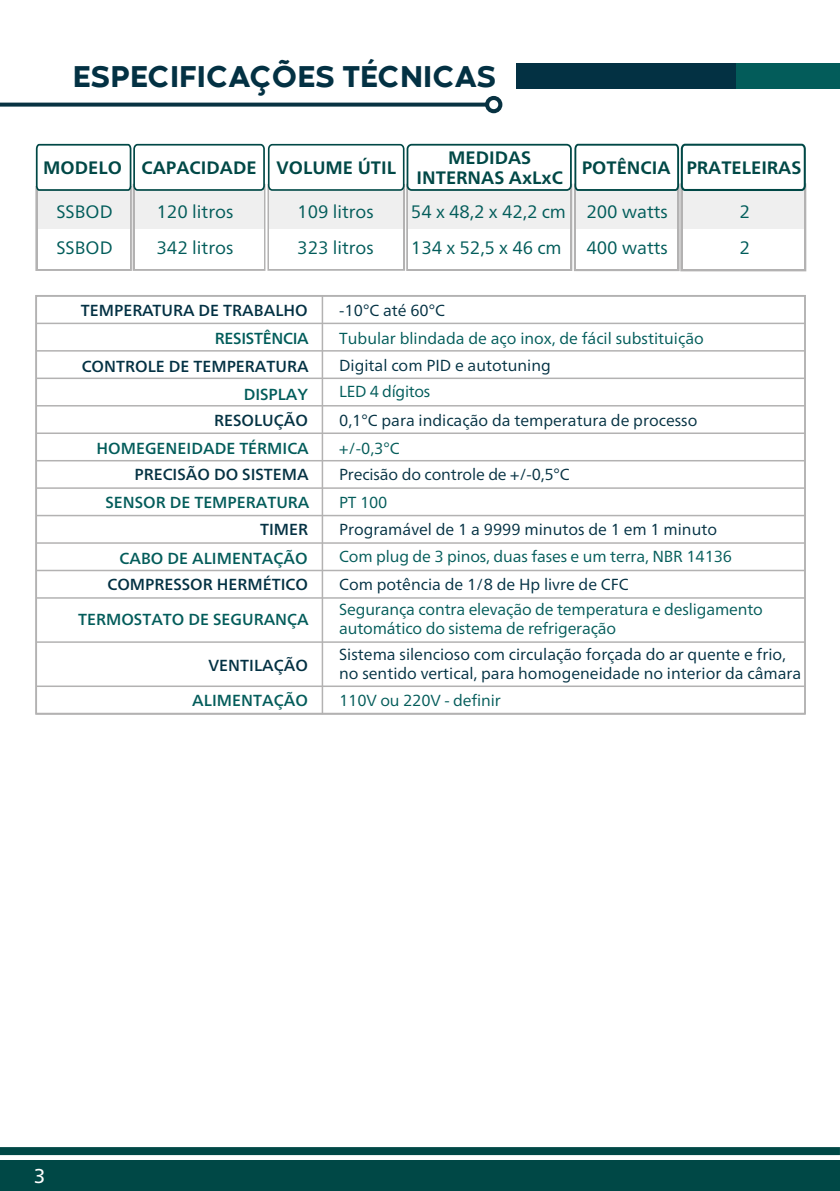
<style>
.page{position:relative;width:840px;height:1191px;background:#fff}
.page>*{position:absolute;margin:0;border:0;box-sizing:border-box;transform-origin:0 0}
.t1{font:800 31px "Codec Warm Trial";color:#033143}
.t2{font:20px "Frutiger Neue LT";color:#fff}
.t3{font:700 18px/20px "Frutiger Neue LT";color:#004846;text-align:center}
.t4{font:18px/36px "Frutiger Neue LT";color:#025c5a}
.t5{font:18px/36px "Frutiger Neue LT";color:#005c5a}
.t6{font:16px/19.2px "Frutiger Neue LT";color:#033143}
.t7{font:16px/19.2px "Frutiger Neue LT";letter-spacing:-.01em;color:#035c5a}
.t8{font:500 16px "Frutiger Neue LT";color:#033143}
.t9{font:500 16px "Frutiger Neue LT";color:#035c5a}
.t10{font:16px "Frutiger Neue LT";color:#005c5a}
.t11{font:16px "Frutiger Neue LT";color:#053243}
.t12{font:16px "Frutiger Neue LT";letter-spacing:-.01em;color:#063243}
.t13{font:500 16px "Frutiger Neue LT";color:#025c5a}
.t14{font:500 16px "Frutiger Neue LT";color:#053243}
.t15{font:500 16px "Frutiger Neue LT";letter-spacing:-.02em;color:#005c5a}
.t16{font:16px "Frutiger Neue LT";letter-spacing:-.02em;color:#005c5a}
.t17{font:500 16px "Frutiger Neue LT";color:#043243}
.t18{font:16px "Frutiger Neue LT";color:#045c59}
.t19{font:500 16px "Frutiger Neue LT";color:#005c5a}
</style>
<div class="page">
<div style="left:0;top:1160px;width:839px;height:31px;background:#004846"></div>
<div style="left:0;top:1147px;width:839px;height:8px;background:#004846"></div>
<svg style="left:0;top:103px;width:485px;height:4px;background:#204654"></svg>
<div style="left:485px;top:96px;width:17px;height:17px;background:#083242;border-radius:50%"></div>
<div style="left:489px;top:100px;width:9px;height:9px;background:#fff;border-radius:50%"></div>
<div style="left:516px;top:64px;width:323px;height:25px;background:#033143"></div>
<div style="left:736px;top:64px;width:103px;height:25px;background:#035c5a"></div>
<hr style="left:36px;top:542px;width:768px;height:2px;background:#b3b2b2">
<hr style="left:36px;top:570px;width:768px;height:1px;background:#b3b2b2">
<hr style="left:36px;top:597px;width:768px;height:1px;background:#b3b2b2">
<hr style="left:36px;top:641px;width:768px;height:2px;background:#b3b2b2">
<hr style="left:36px;top:685px;width:768px;height:2px;background:#b3b2b2">
<hr style="left:36px;top:713px;width:768px;height:1px;background:#b3b2b2">
<hr style="left:36px;top:515px;width:768px;height:1px;background:#b3b2b2">
<hr style="left:36px;top:487px;width:768px;height:2px;background:#b3b2b2">
<hr style="left:36px;top:460px;width:768px;height:1px;background:#b3b2b2">
<hr style="left:36px;top:432px;width:768px;height:2px;background:#b3b2b2">
<hr style="left:36px;top:405px;width:768px;height:1px;background:#b3b2b2">
<hr style="left:36px;top:377px;width:768px;height:2px;background:#b3b2b2">
<hr style="left:36px;top:350px;width:768px;height:1px;background:#b3b2b2">
<hr style="left:36px;top:323px;width:768px;height:1px;background:#b3b2b2">
<hr style="left:321px;top:295px;width:2px;height:419px;background:#b3b2b2">
<div style="left:35px;top:186px;width:97px;height:85px;border:5px solid #b3b2b2"></div>
<div style="left:38px;top:190px;width:91px;height:39px;background:#efefef"></div>
<div style="left:38px;top:229px;width:91px;height:39px;background:#fff"></div>
<div style="left:132px;top:184px;width:133px;height:87px;border:5px solid #b3b2b2"></div>
<div style="left:135px;top:190px;width:128px;height:39px;background:#efefef"></div>
<div style="left:135px;top:229px;width:128px;height:39px;background:#fff"></div>
<svg style="left:35px;top:143px;width:230px;height:49px"></svg>
<div style="left:680px;top:183px;width:125px;height:88px;border:6px solid #b3b2b2"></div>
<div style="left:682px;top:190px;width:121px;height:39px;background:#efefef"></div>
<div style="left:682px;top:229px;width:121px;height:39px;background:#fff"></div>
<div style="left:573px;top:184px;width:106px;height:87px;border:5px solid #b3b2b2"></div>
<div style="left:576px;top:190px;width:100px;height:39px;background:#efefef"></div>
<div style="left:576px;top:229px;width:100px;height:39px;background:#fff"></div>
<svg style="left:573px;top:143px;width:233px;height:49px"></svg>
<div style="left:267px;top:184px;width:138px;height:87px;border:4px solid #b3b2b2"></div>
<div style="left:269px;top:190px;width:133px;height:39px;background:#efefef"></div>
<div style="left:269px;top:229px;width:133px;height:39px;background:#fff"></div>
<div style="left:268px;top:145px;width:135px;height:45px;background:#fff;border-radius:4px"></div>
<div style="left:268px;top:144px;width:136px;height:47px;border:2px solid #004846;border-radius:4px"></div>
<div style="left:406px;top:184px;width:166px;height:87px;border:5px solid #b3b2b2"></div>
<div style="left:408px;top:190px;width:161px;height:39px;background:#efefef"></div>
<div style="left:408px;top:229px;width:161px;height:39px;background:#fff"></div>
<div style="left:407px;top:145px;width:163px;height:45px;background:#fff;border-radius:4px"></div>
<div style="left:406px;top:144px;width:165px;height:47px;border:2px solid #004846;border-radius:4px"></div>
<h1 class="t1" style="left:73px;top:56px;width:425px">ESPECIFICAÇÕES TÉCNICAS</h1>
<p class="t3" style="left:43px;top:158px;width:80px">MODELO</p>
<p class="t5" style="left:56px;top:193px;width:58px">SSBOD<br>SSBOD</p>
<p class="t3" style="left:141px;top:158px;width:116px">CAPACIDADE</p>
<p class="t4" style="left:156px;top:193px;width:78px">120 litros<br>342 litros</p>
<p class="t3" style="left:276px;top:158px;width:121px">VOLUME ÚTIL</p>
<p class="t3" style="left:416px;top:147px;width:148px">MEDIDAS<br>INTERNAS AxLxC</p>
<p class="t4" style="left:297px;top:193px;width:78px">109 litros<br>323 litros</p>
<p class="t4" style="left:411px;top:193px;width:156px">54 x 48,2 x 42,2 cm<br>134 x 52,5 x 46 cm</p>
<p class="t3" style="left:581px;top:158px;width:221px">POTÊNCIA PRATELEIRAS</p>
<p class="t5" style="left:739px;top:193px;width:12px">2<br>2</p>
<p class="t5" style="left:586px;top:193px;width:83px">200 watts<br>400 watts</p>
<p class="t8" style="left:81px;top:301px;width:228px">TEMPERATURA DE TRABALHO</p>
<p class="t6" style="left:339px;top:301px;width:107px">-10°C até 60°C</p>
<p class="t15" style="left:215px;top:329px;width:95px">RESISTÊNCIA</p>
<p class="t10" style="left:339px;top:328px;width:366px">Tubular blindada de aço inox, de fácil substituição</p>
<p class="t8" style="left:82px;top:356px;width:228px">CONTROLE DE TEMPERATURA</p>
<p class="t6" style="left:339px;top:355px;width:213px">Digital com PID e autotuning</p>
<p class="t19" style="left:243px;top:384px;width:66px">DISPLAY</p>
<p class="t16" style="left:339px;top:382px;width:93px">LED 4 dígitos</p>
<p class="t17" style="left:214px;top:411px;width:95px">RESOLUÇÃO</p>
<p class="t11" style="left:339px;top:410px;width:359px">0,1°C para indicação da temperatura de processo</p>
<p class="t13" style="left:96px;top:439px;width:214px">HOMEGENEIDADE TÉRMICA</p>
<p class="t18" style="left:339px;top:438px;width:62px">+/-0,3°C</p>
<p class="t14" style="left:134px;top:465px;width:175px">PRECISÃO DO SISTEMA</p>
<p class="t12" style="left:339px;top:465px;width:232px">Precisão do controle de +/-0,5°C</p>
<p class="t9" style="left:105px;top:493px;width:205px">SENSOR DE TEMPERATURA</p>
<p class="t7" style="left:339px;top:493px;width:50px">PT 100</p>
<p class="t8" style="left:260px;top:520px;width:50px">TIMER</p>
<p class="t6" style="left:339px;top:520px;width:379px">Programável de 1 a 9999 minutos de 1 em 1 minuto</p>
<p class="t8" style="left:107px;top:575px;width:202px">COMPRESSOR HERMÉTICO</p>
<p class="t6" style="left:339px;top:575px;width:291px">Com potência de 1/8 de Hp livre de CFC</p>
<p class="t9" style="left:119px;top:549px;width:189px">CABO DE ALIMENTAÇÃO</p>
<p class="t7" style="left:339px;top:547px;width:394px">Com plug de 3 pinos, duas fases e um terra, NBR 14136</p>
<p class="t9" style="left:78px;top:610px;width:232px">TERMOSTATO DE SEGURANÇA</p>
<p class="t7" style="left:339px;top:600px;width:425px">Segurança contra elevação de temperatura e desligamento automático do sistema de refrigeração</p>
<p class="t8" style="left:208px;top:655px;width:101px">VENTILAÇÃO</p>
<p class="t6" style="left:339px;top:644px;width:463px">Sistema silencioso com circulação forçada do ar quente e frio, no sentido vertical, para homogeneidade no interior da câmara</p>
<p class="t9" style="left:192px;top:691px;width:117px">ALIMENTAÇÃO</p>
<p class="t7" style="left:339px;top:691px;width:163px">110V ou 220V - definir</p>
<p class="t2" style="left:34px;top:1164px;width:13px">3</p>
</div>
